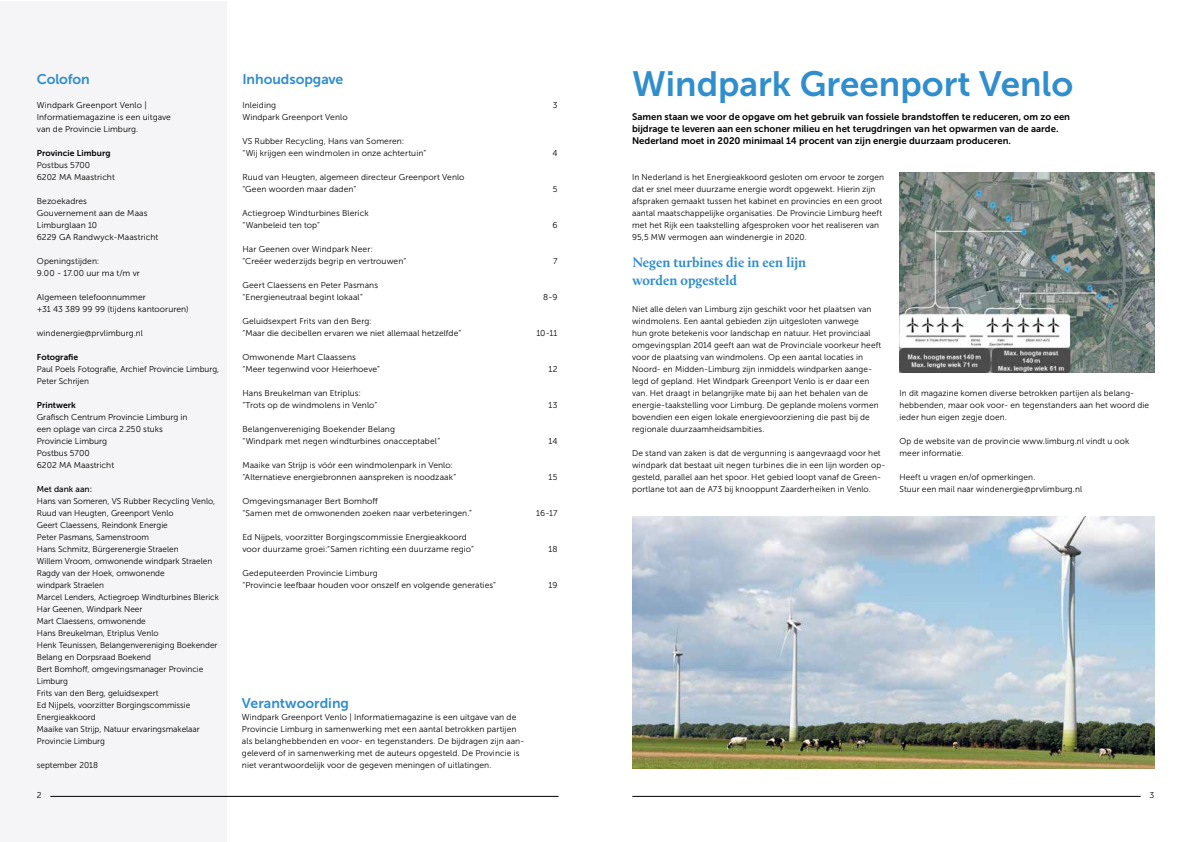
<style>
.page{position:relative;width:1191px;height:842px;background:#fff}
.page>*{position:absolute;margin:0;border:0;box-sizing:border-box;transform-origin:0 0}
.t1{font:35px "Museo Sans 700";color:#308ecd}
.t2{font:700 14px/18px "Calluna";color:#308ecd}
.t3{font:14px "Museo Sans 700";color:#308ecd}
.t4{font:9.5px/12px "Museo Sans 700";color:#000}
.t5{font:8.5px/12px "Museo Sans 300";letter-spacing:.01em;color:#000}
.t6{font:8.5px "Museo Sans 700";color:#000}
.t7{font:8.5px "Museo Sans 500";color:#000}
</style>
<div class="page">
<img style="left:632px;top:516px;width:522px;height:252px">
<div style="left:0;top:1px;width:227px;height:841px;background:#f5f4f6"></div>
<hr style="left:50px;top:796px;width:508px;height:1px;background:#000">
<hr style="left:632px;top:796px;width:508px;height:1px;background:#000">
<img style="left:899px;top:173px;width:255px;height:199px">
<h2 class="t3" style="left:37px;top:72px;width:54px">Colofon</h2>
<p class="t5" style="left:37px;top:99px;width:136px">Windpark Greenport Venlo |<br>Informatiemagazine is een uitgave van de Provincie Limburg.</p>
<p class="t6" style="left:37px;top:149px;width:75px">Provincie Limburg</p>
<p class="t5" style="left:37px;top:159px;width:80px">Postbus 5700<br>6202 MA Maastricht</p>
<p class="t5" style="left:37px;top:195px;width:123px">Bezoekadres<br>Gouvernement aan de Maas<br>Limburglaan 10<br>6229 GA Randwyck-Maastricht</p>
<p class="t5" style="left:37px;top:255px;width:105px">Openingstijden:<br>9.00 - 17.00 uur ma t/m vr</p>
<p class="t5" style="left:37px;top:291px;width:153px">Algemeen telefoonnummer<br>+31 43 389 99 99 (tijdens kantooruren)</p>
<p class="t5" style="left:37px;top:327px;width:108px">windenergie@prvlimburg.nl</p>
<p class="t6" style="left:37px;top:353px;width:43px">Fotografie</p>
<p class="t5" style="left:37px;top:363px;width:184px">Paul Poels Fotografie, Archief Provincie Limburg,<br>Peter Schrijen</p>
<p class="t6" style="left:37px;top:401px;width:40px">Printwerk</p>
<p class="t5" style="left:37px;top:411px;width:152px">Grafisch Centrum Provincie Limburg in een oplage van circa 2.250 stuks<br>Provincie Limburg<br>Postbus 5700<br>6202 MA Maastricht</p>
<p class="t7" style="left:37px;top:485px;width:57px">Met dank aan:</p>
<p class="t5" style="left:37px;top:495px;width:184px">Hans van Someren, VS Rubber Recycling Venlo, Ruud van Heugten, Greenport Venlo<br>Geert Claessens, Reindonk Energie<br>Peter Pasmans, Samenstroom<br>Hans Schmitz, Bürgerenergie Straelen<br>Willem Vroom, omwonende windpark Straelen Ragdy van der Hoek, omwonende<br>windpark Straelen<br>Marcel Lenders, Actiegroep Windturbines Blerick Har Geenen, Windpark Neer<br>Mart Claessens, omwonende<br>Hans Breukelman, Etriplus Venlo<br>Henk Teunissen, Belangenvereniging Boekender Belang en Dorpsraad Boekend<br>Bert Bomhoff, omgevingsmanager Provincie Limburg<br>Frits van den Berg, geluidsexpert<br>Ed Nijpels, voorzitter Borgingscommissie Energieakkoord<br>Maaike van Strijp, Natuur ervaringsmakelaar Provincie Limburg</p>
<p class="t5" style="left:37px;top:759px;width:63px">september 2018</p>
<h2 class="t3" style="left:242px;top:72px;width:102px">Inhoudsopgave</h2>
<p class="t5" style="left:242px;top:99px;width:35px">Inleiding</p>
<p class="t5" style="left:553px;top:99px;width:6px">3</p>
<p class="t5" style="left:242px;top:111px;width:107px">Windpark Greenport Venlo</p>
<p class="t5" style="left:242px;top:135px;width:185px">VS Rubber Recycling, Hans van Someren:<br>“Wij krijgen een windmolen in onze achtertuin”</p>
<p class="t5" style="left:552px;top:147px;width:7px">4</p>
<p class="t5" style="left:242px;top:171px;width:224px">Ruud van Heugten, algemeen directeur Greenport Venlo “Geen woorden maar daden”</p>
<p class="t5" style="left:553px;top:183px;width:6px">5</p>
<p class="t5" style="left:242px;top:207px;width:128px">Actiegroep Windturbines Blerick “Wanbeleid ten top”</p>
<p class="t5" style="left:552px;top:219px;width:7px">6</p>
<p class="t5" style="left:242px;top:243px;width:165px">Har Geenen over Windpark Neer:<br>“Creëer wederzijds begrip en vertrouwen”</p>
<p class="t5" style="left:553px;top:255px;width:6px">7</p>
<p class="t5" style="left:242px;top:279px;width:137px">Geert Claessens en Peter Pasmans “Energieneutraal begint lokaal”</p>
<p class="t5" style="left:242px;top:315px;width:220px">Geluidsexpert Frits van den Berg:<br>“ Maar die decibellen ervaren we niet allemaal hetzelfde”</p>
<p class="t5" style="left:242px;top:351px;width:139px">Omwonende Mart Claassens “Meer tegenwind voor Heierhoeve”</p>
<p class="t5" style="left:242px;top:387px;width:136px">Hans Breukelman van Etriplus: “Trots op de windmolens in Venlo”</p>
<p class="t5" style="left:242px;top:423px;width:199px">Belangenvereniging Boekender Belang<br>“Windpark met negen windturbines onacceptabel”</p>
<p class="t5" style="left:242px;top:459px;width:215px">Maaike van Strijp is vóór een windmolenpark in Venlo: “ Alternatieve energiebronnen aanspreken is noodzaak”</p>
<p class="t5" style="left:242px;top:495px;width:231px">Omgevingsmanager Bert Bomhoff<br>“ Samen met de omwonenden zoeken naar verbeteringen.”</p>
<p class="t5" style="left:543px;top:291px;width:16px">8-9</p>
<p class="t5" style="left:536px;top:327px;width:23px">10-11</p>
<p class="t5" style="left:548px;top:363px;width:10px">12</p>
<p class="t5" style="left:548px;top:399px;width:10px">13</p>
<p class="t5" style="left:548px;top:435px;width:10px">14</p>
<p class="t5" style="left:548px;top:471px;width:10px">15</p>
<p class="t5" style="left:536px;top:507px;width:23px">16-17</p>
<p class="t5" style="left:242px;top:531px;width:233px">Ed Nijpels, voorzitter Borgingscommissie Energieakkoord voor duurzame groei:“ Samen richting een duurzame regio”</p>
<p class="t5" style="left:548px;top:543px;width:11px">18</p>
<p class="t5" style="left:242px;top:568px;width:255px">Gedeputeerden Provincie Limburg<br>“Provincie leefbaar houden voor onszelf en volgende generaties”</p>
<p class="t5" style="left:548px;top:580px;width:11px">19</p>
<h2 class="t3" style="left:242px;top:696px;width:109px">Verantwoording</h2>
<p class="t5" style="left:242px;top:711px;width:284px">Windpark Greenport Venlo | Informatiemagazine is een uitgave van de Provincie Limburg in samenwerking met een aantal betrokken partijen als belanghebbenden en voor- en tegenstanders. De bijdragen zijn aan&shy;geleverd of in samenwerking met de auteurs opgesteld. De Provincie is niet verantwoordelijk voor de gegeven meningen of uitlatingen.</p>
<h1 class="t1" style="left:632px;top:64px;width:443px">Windpark Greenport Venlo</h1>
<p class="t4" style="left:632px;top:111px;width:439px">Samen staan we voor de opgave om het gebruik van fossiele brandstoffen te reduceren, om zo een bijdrage te leveren aan een schoner milieu en het terugdringen van het opwarmen van de aarde.<br>Nederland moet in 2020 minimaal 14 procent van zijn energie duurzaam produceren.</p>
<p class="t5" style="left:632px;top:171px;width:254px">In Nederland is het Energieakkoord gesloten om ervoor te zorgen dat er snel meer duurzame energie wordt opgewekt. Hierin zijn afspraken gemaakt tussen het kabinet en provincies en een groot aantal maatschappelijke organisaties. De Provincie Limburg heeft met het Rijk een taakstelling afgesproken voor het realiseren van 95,5 MW vermogen aan windenergie in 2020.</p>
<h2 class="t2" style="left:632px;top:253px;width:175px">Negen turbines die in een lijn worden opgesteld</h2>
<p class="t5" style="left:632px;top:303px;width:251px">Niet alle delen van Limburg zijn geschikt voor het plaatsen van windmolens. Een aantal gebieden zijn uitgesloten vanwege<br>hun grote betekenis voor landschap en natuur. Het provinciaal omgevingsplan 2014 geeft aan wat de Provinciale voorkeur heeft voor de plaatsing van windmolens. Op een aantal locaties in Noord- en Midden-Limburg zijn inmiddels windparken aange&shy;legd of gepland. Het Windpark Greenport Venlo is er daar een van. Het draagt in belangrijke mate bij aan het behalen van de energie-taakstelling voor Limburg. De geplande molens vormen bovendien een eigen lokale energievoorziening die past bij de regionale duurzaamheidsambities.</p>
<p class="t5" style="left:632px;top:447px;width:255px">De stand van zaken is dat de vergunning is aangevraagd voor het windpark dat bestaat uit negen turbines die in een lijn worden op&shy;gesteld, parallel aan het spoor. Het gebied loopt vanaf de Green&shy;portlane tot aan de A73 bij knooppunt Zaarderheiken in Venlo.</p>
<p class="t5" style="left:899px;top:387px;width:251px">In dit magazine komen diverse betrokken partijen als belang&shy;hebbenden, maar ook voor- en tegenstanders aan het woord die ieder hun eigen zegje doen.</p>
<p class="t5" style="left:899px;top:435px;width:231px">Op de website van de provincie www.limburg.nl vindt u ook meer informatie.</p>
<p class="t5" style="left:899px;top:471px;width:184px">Heeft u vragen en/of opmerkingen.<br>Stuur een mail naar windenergie@prvlimburg.nl</p>
<p class="t5" style="left:37px;top:790px;width:6px">2</p>
<p class="t5" style="left:1149px;top:790px;width:6px">3</p>
</div>
